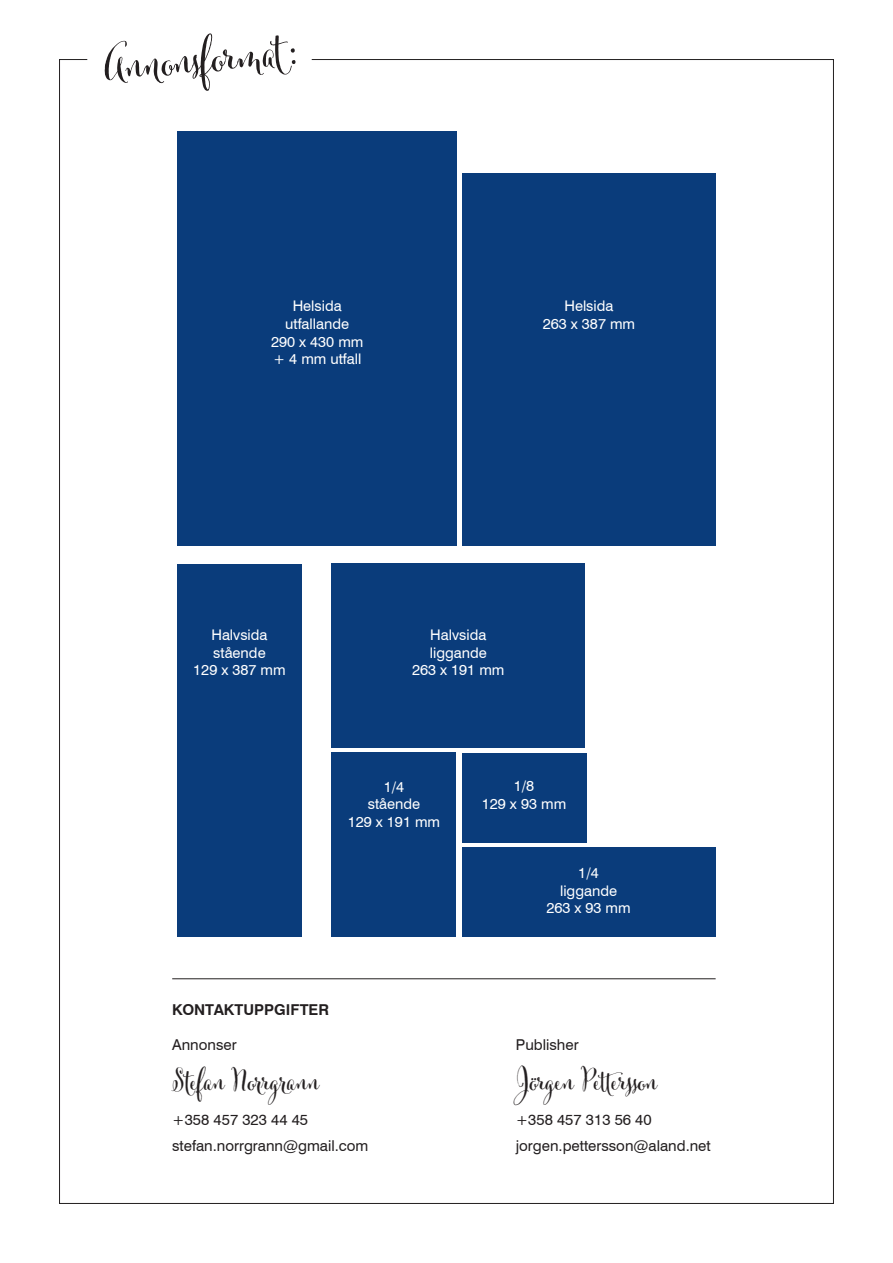
<style>
.page{position:relative;width:893px;height:1263px;background:#fff}
.page>*{position:absolute;margin:0;border:0;box-sizing:border-box;transform-origin:0 0}
.t1{font:700 53.25px "Cantoni Pro";color:#231f20}
.t2{font:700 33px "Cantoni Pro";color:#231f20}
.t3{font:15px "Swiss 721 BT";color:#231f20}
.t4{font:700 15px "Swiss 721 BT";color:#231f20}
.t5{font:14.7px/17.5px "Swiss 721 BT";color:#fff;text-align:center}
</style>
<div class="page">
<div style="left:462px;top:173px;width:254px;height:373px;background:#0a3c7b"></div>
<div style="left:178px;top:132px;width:279px;height:414px;background:#0a3c7b"></div>
<div style="left:177px;top:564px;width:125px;height:372px;background:#0a3c7b"></div>
<div style="left:462px;top:753px;width:124px;height:90px;background:#0a3c7b"></div>
<div style="left:462px;top:847px;width:253px;height:90px;background:#0a3c7b"></div>
<div style="left:332px;top:752px;width:124px;height:184px;background:#0a3c7b"></div>
<div style="left:332px;top:564px;width:253px;height:184px;background:#0a3c7b"></div>
<hr style="left:172px;top:978px;width:544px;height:1px;background:#231f20">
<h1 class="t1" style="left:100px;top:31px;width:195px;rotate:-5deg">Annonsformat:</h1>
<p class="t5" style="left:271px;top:297px;width:94px">Helsida utfallande<br>290 x 430 mm + 4 mm utfall</p>
<p class="t5" style="left:543px;top:297px;width:94px">Helsida<br>263 x 387 mm</p>
<p class="t5" style="left:193px;top:626px;width:94px">Halvsida stående<br>129 x 387 mm</p>
<p class="t5" style="left:412px;top:626px;width:94px">Halvsida liggande<br>263 x 191 mm</p>
<p class="t5" style="left:348px;top:777px;width:94px">1/4<br>stående<br>129 x 191 mm</p>
<p class="t5" style="left:482px;top:777px;width:86px">1/8<br>129 x 93 mm</p>
<p class="t5" style="left:546px;top:864px;width:86px">1/4<br>liggande<br>263 x 93 mm</p>
<p class="t4" style="left:172px;top:1000px;width:158px">KONTAKTUPPGIFTER</p>
<p class="t3" style="left:172px;top:1035px;width:66px">Annonser</p>
<p class="t3" style="left:516px;top:1035px;width:64px">Publisher</p>
<h2 class="t2" style="left:172px;top:1059px;width:147px">Stefan Norrgrann</h2>
<h2 class="t2" style="left:516px;top:1059px;width:142px">Jörgen Pettersson</h2>
<p class="t3" style="left:172px;top:1110px;width:137px">+358 457 323 44 45</p>
<p class="t3" style="left:516px;top:1110px;width:137px">+358 457 313 56 40</p>
<p class="t3" style="left:172px;top:1137px;width:198px">stefan.norrgrann@gmail.com</p>
<p class="t3" style="left:516px;top:1137px;width:196px">jorgen.pettersson@aland.net</p>
</div>
